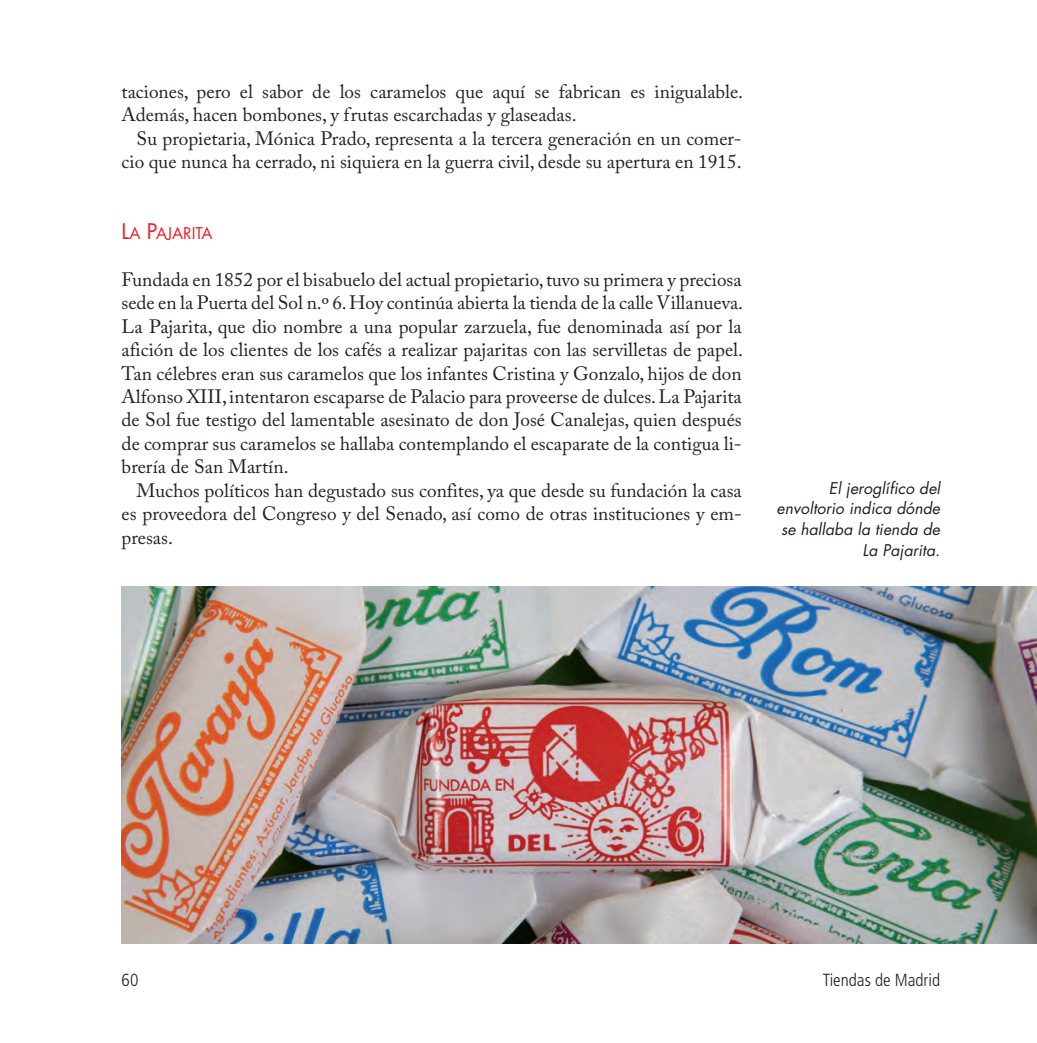
<style>
.page{position:relative;width:1037px;height:1043px;background:#fff}
.page>*{position:absolute;margin:0;border:0;box-sizing:border-box;transform-origin:0 0}
.t1{font:19.25px/23.4px "Adobe Caslon Pro";color:#231f20;text-align:justify}
.t2{font:300 condensed 17.5px "Frutiger LT Std";color:#231f20}
.t3{font:italic 15.75px/20.7px "Futura";color:#231f20;text-align:right}
.t4{font:15.75px "Futura";color:#ee1d23}
.s1{font-size:21px}
</style>
<div class="page">
<img style="left:122px;top:586px;width:915px;height:357px">
<p class="t1" style="left:122px;top:82px;width:623px">taciones, pero el sabor de los caramelos que aquí se fabrican es inigualable.<br>Además, hacen bombones, y frutas escarchadas y glaseadas.</p>
<p class="t1" style="left:122px;top:129px;width:622px;text-align:right">Su propietaria, Mónica Prado, representa a la tercera generación en un comer&shy;cio que nunca ha cerrado, ni siquiera en la guerra civil, desde su apertura en 1915.</p>
<p class="t4" style="left:122px;top:226px;width:93px"><span class="s1">L</span>A <span class="s1">P</span>AJARITA</p>
<p class="t1" style="left:122px;top:269px;width:623px">Fundada en 1852 por el bisabuelo del actual propietario, tuvo su primera y preciosa sede en la Puerta del Sol n.º 6. Hoy continúa abierta la tienda de la calle Villanueva.<br>La Pajarita, que dio nombre a una popular zarzuela, fue denominada así por la afición de los clientes de los cafés a realizar pajaritas con las servilletas de papel.<br>Tan célebres eran sus caramelos que los infantes Cristina y Gonzalo, hijos de don Alfonso XIII, intentaron escaparse de Palacio para proveerse de dulces. La Pajarita de Sol fue testigo del lamentable asesinato de don José Canalejas, quien después de comprar sus caramelos se hallaba contemplando el escaparate de la contigua li&shy;brería de San Martín.</p>
<p class="t1" style="left:122px;top:481px;width:622px;text-indent:15px">Muchos políticos han degustado sus confites, ya que desde su fundación la casa es proveedora del Congreso y del Senado, así como de otras instituciones y em&shy;presas.</p>
<p class="t3" style="left:777px;top:479px;width:168px">El jeroglífico del envoltorio indica dónde se hallaba la tienda de<br>La Pajarita.</p>
<p class="t2" style="left:122px;top:970px;width:18px">60</p>
<p class="t2" style="left:823px;top:970px;width:119px">Tiendas de Madrid</p>
</div>
